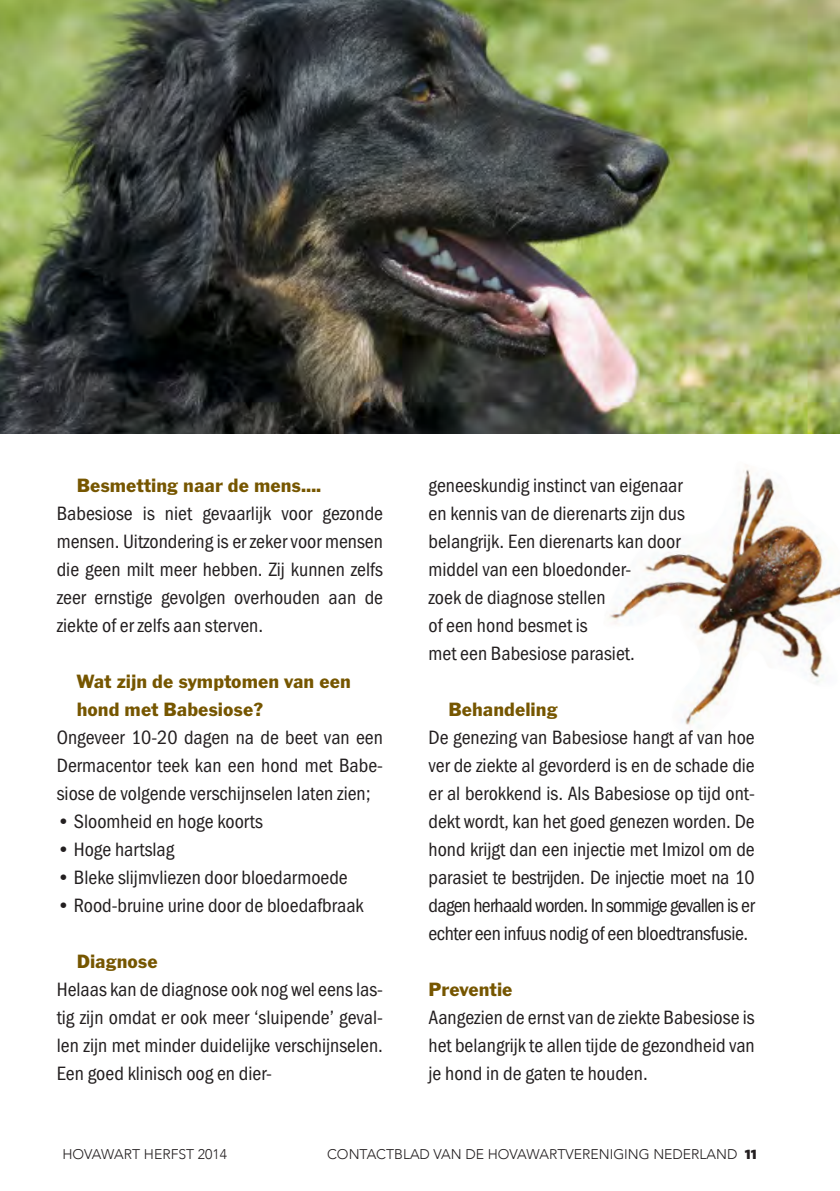
<style>
.page{position:relative;width:840px;height:1191px;background:#fff}
.page>*{position:absolute;margin:0;border:0;box-sizing:border-box;transform-origin:0 0}
.t1{font:20px/28px "Franklin Got URWTCE Boo Con";color:#231f20;text-align:justify}
.tuskop{font:20px/28px "Franklin Got T";color:#765600}
.t2{font:300 14px "Avenir";color:#231f20}
.s1{font-family:"The Sans";font-weight:800;font-size:18px}
</style>
<div class="page">
<img style="left:609px;top:469px;width:230px;height:259px">
<img style="left:0;top:0;width:839px;height:434px">
<p class="tuskop" style="left:77px;top:471px;width:246px">Besmetting naar de mens….</p>
<p class="t1" style="left:57px;top:500px;width:328px">Babesiose is niet gevaarlijk voor gezonde mensen. Uitzondering is er zeker voor mensen die geen milt meer hebben. Zij kunnen zelfs zeer ernstige gevolgen overhouden aan de ziekte of er zelfs aan sterven.</p>
<p class="tuskop" style="left:77px;top:667px;width:275px">Wat zijn de symptomen van een hond met Babesiose?</p>
<p class="t1" style="left:57px;top:724px;width:327px">Ongeveer 10-20 dagen na de beet van een Dermacentor teek kan een hond met Babe&shy;siose de volgende verschijnselen laten zien;</p>
<p class="t1" style="left:57px;top:808px;width:207px">• Sloomheid en hoge koorts</p>
<p class="t1" style="left:57px;top:836px;width:119px">• Hoge hartslag</p>
<p class="t1" style="left:57px;top:864px;width:292px">• Bleke slijmvliezen door bloedarmoede</p>
<p class="t1" style="left:57px;top:892px;width:308px">• Rood-bruine urine door de bloedafbraak</p>
<p class="tuskop" style="left:77px;top:947px;width:82px">Diagnose</p>
<p class="t1" style="left:57px;top:976px;width:327px">Helaas kan de diagnose ook nog wel eens las&shy;tig zijn omdat er ook meer ‘sluipende’ geval&shy;len zijn met minder duidelijke verschijnselen.<br>Een goed klinisch oog en dier-</p>
<p class="t1" style="left:428px;top:472px;width:255px">geneeskundig instinct van eigenaar</p>
<p class="t1" style="left:428px;top:500px;width:258px">en kennis van de dierenarts zijn dus</p>
<p class="t1" style="left:428px;top:528px;width:253px">belangrijk. Een dierenarts kan door</p>
<p class="t1" style="left:428px;top:556px;width:204px">middel van een bloedonder-</p>
<p class="t1" style="left:428px;top:584px;width:178px">zoek de diagnose stellen</p>
<p class="t1" style="left:428px;top:612px;width:161px">of een hond besmet is</p>
<p class="t1" style="left:428px;top:640px;width:208px">met een Babesiose parasiet.</p>
<p class="tuskop" style="left:448px;top:695px;width:110px">Behandeling</p>
<p class="t1" style="left:428px;top:724px;width:328px">De genezing van Babesiose hangt af van hoe ver de ziekte al gevorderd is en de schade die er al berokkend is. Als Babesiose op tijd ont&shy;dekt wordt, kan het goed genezen worden. De hond krijgt dan een injectie met Imizol om de parasiet te bestrijden. De injectie moet na 10 dagen herhaald worden. In sommige gevallen is er echter een infuus nodig of een bloedtransfusie.</p>
<p class="tuskop" style="left:428px;top:975px;width:85px">Preventie</p>
<p class="t1" style="left:428px;top:1004px;width:327px">Aangezien de ernst van de ziekte Babesiose is het belangrijk te allen tijde de gezondheid van je hond in de gaten te houden.</p>
<p class="t2" style="left:62px;top:1145px;width:166px">HOVAWART HERFST 2014</p>
<p class="t2" style="left:327px;top:1145px;width:431px">CONTACTBLAD VAN DE HOVAWARTVERENIGING NEDERLAND <span class="s1">11</span></p>
</div>
